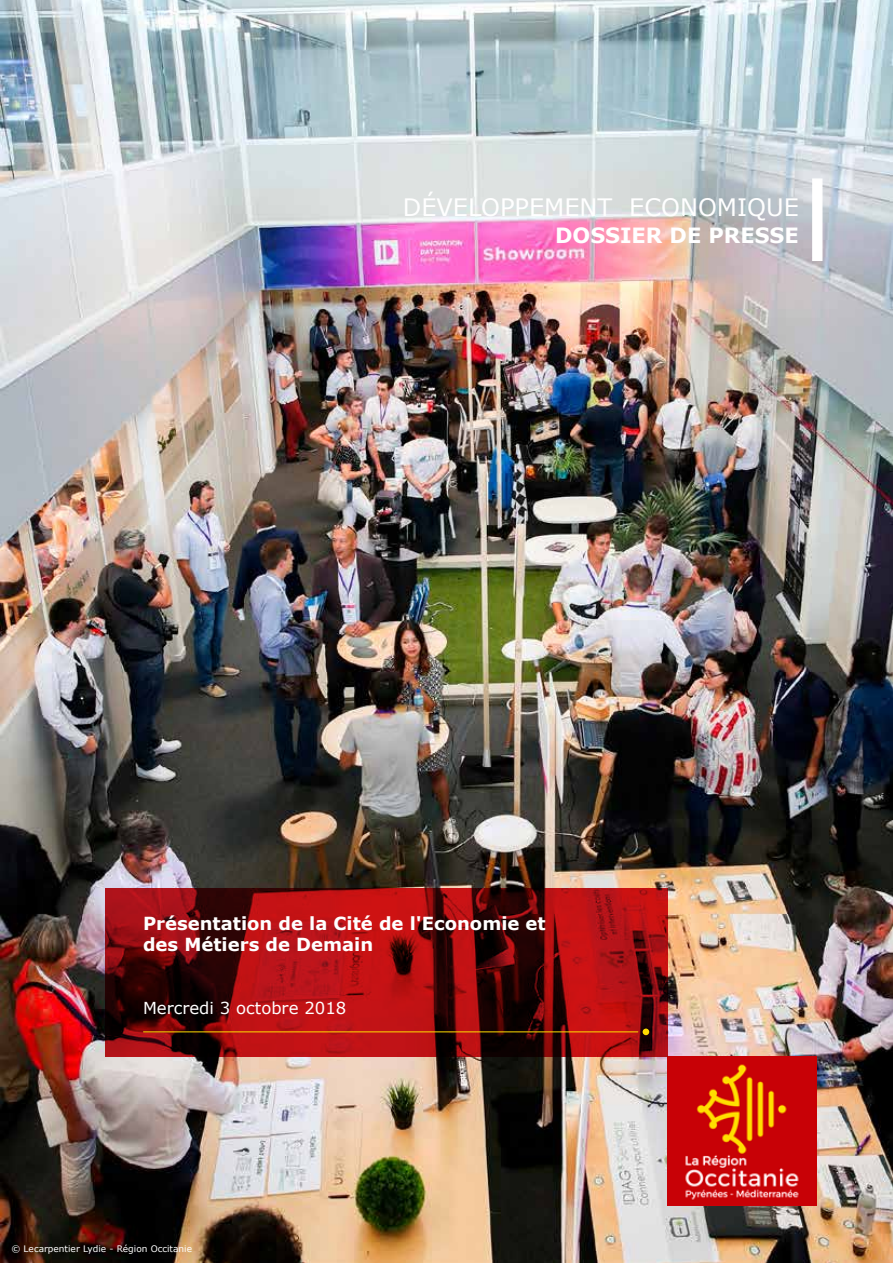
<style>
.page{position:relative;width:893px;height:1263px;background:#fff}
.page>*{position:absolute;margin:0;border:0;box-sizing:border-box;transform-origin:0 0}
.t1{font:24px "Verdana";color:#fff}
.t2{font:700 21px "Verdana";color:#fff}
.t3{font:700 18px/21.6px "Verdana";color:#fff}
.t4{font:16.5px "Verdana";color:#fff}
.t5{font:9px "Verdana";color:#fff}
</style>
<div class="page">
<img style="left:0;top:0;width:893px;height:1263px">
<div style="left:812px;top:178px;width:10px;height:83px;background:#fff"></div>
<img style="left:668px;top:1057px;width:148px;height:148px">
<svg style="left:105px;top:888px;width:563px;height:169px;background:#860c0e"></svg>
<hr style="left:143px;top:1031px;width:495px;height:1px;background:#fd0">
<div style="left:643px;top:1028px;width:6px;height:7px;background:#fd0;border-radius:50%"></div>
<h1 class="t1" style="left:403px;top:191px;width:398px">DÉVELOPPEMENT ECONOMIQUE</h1>
<p class="t2" style="left:555px;top:221px;width:245px">DOSSIER DE PRESSE</p>
<p class="t3" style="left:143px;top:912px;width:404px">Présentation de la Cité de l'Economie et des Métiers de Demain</p>
<p class="t4" style="left:143px;top:997px;width:205px">Mercredi 3 octobre 2018</p>
<p class="t5" style="left:11px;top:1242px;width:182px">© Lecarpentier Lydie - Région Occitanie</p>
</div>
